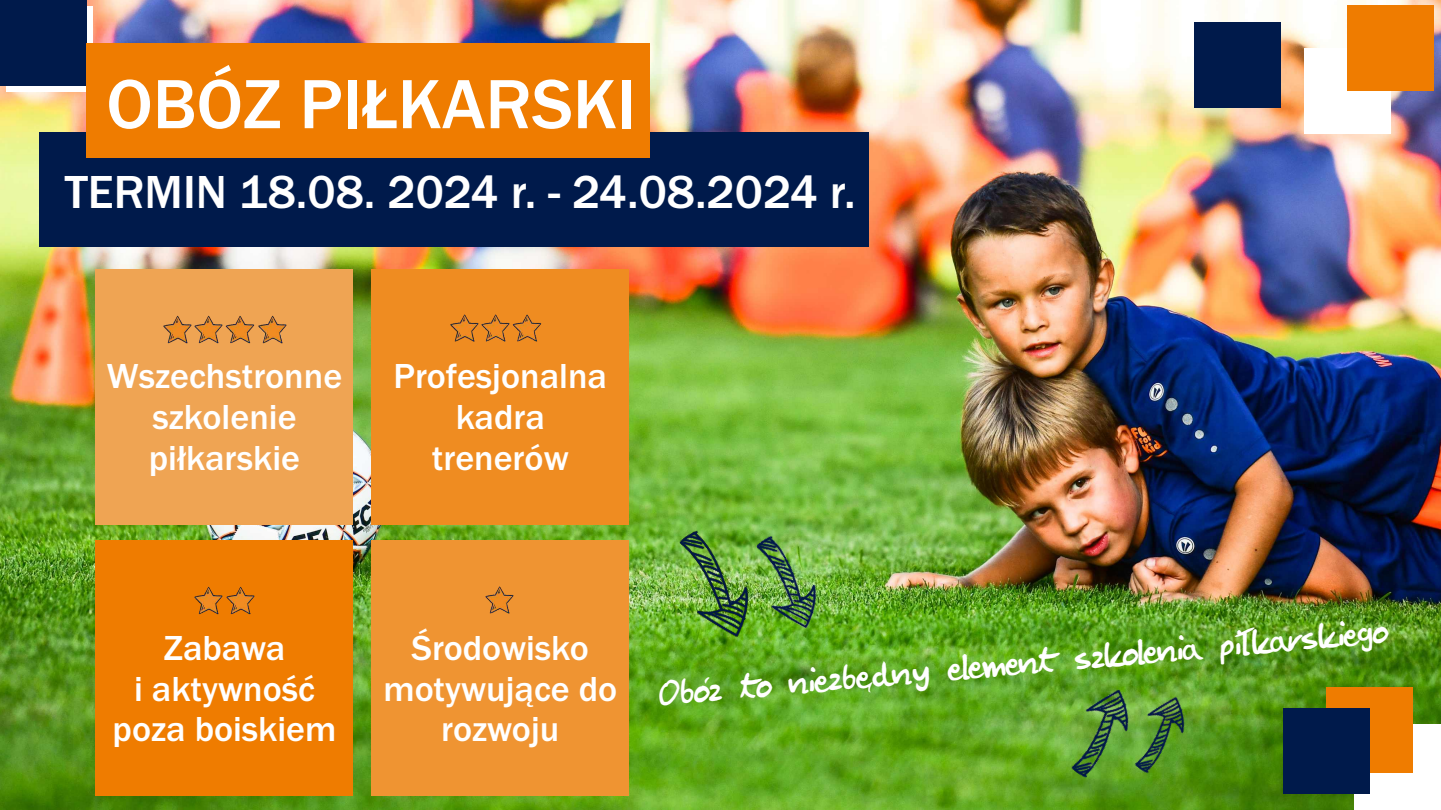
<style>
.page{position:relative;width:1441px;height:810px;background:#fff}
.page>*{position:absolute;margin:0;border:0;box-sizing:border-box;transform-origin:0 0}
.t1{font:500 72px "Franklin Gothic";color:#fff}
.t2{font:500 48px "Franklin Gothic";color:#fff}
.t3{font:37.5px "M Kreczne";color:#fff}
.t4{font:500 36px/40.8px "Franklin Gothic";color:#fff;text-align:center}
</style>
<div class="page">
<img style="left:0;top:0;width:1440px;height:810px">
<div style="left:6px;top:6px;width:86px;height:86px;background:#fff"></div>
<div style="left:0;top:0;width:86px;height:86px;background:#001a4b"></div>
<div style="left:39px;top:132px;width:829px;height:115px;background:#001a4b"></div>
<div style="left:86px;top:43px;width:563px;height:115px;background:#ef7c00"></div>
<div style="left:1304px;top:48px;width:86px;height:86px;background:#fff"></div>
<div style="left:1194px;top:23px;width:86px;height:85px;background:#001a4b"></div>
<div style="left:1347px;top:6px;width:86px;height:85px;background:#ef7c00"></div>
<div style="left:1354px;top:724px;width:86px;height:86px;background:#fff"></div>
<div style="left:1325px;top:687px;width:86px;height:85px;background:#ef7c00"></div>
<div style="left:1282px;top:708px;width:86px;height:86px;background:#001a4b"></div>
<div style="left:95px;top:269px;width:257px;height:256px;background:#efa453"></div>
<div style="left:371px;top:269px;width:257px;height:256px;background:#ef8c21"></div>
<div style="left:95px;top:540px;width:257px;height:256px;background:#ef7c00"></div>
<div style="left:371px;top:540px;width:257px;height:256px;background:#ef9432"></div>
<img style="left:163px;top:315px;width:32px;height:29px">
<img style="left:195px;top:315px;width:32px;height:29px">
<img style="left:227px;top:315px;width:60px;height:29px">
<img style="left:450px;top:314px;width:32px;height:28px">
<img style="left:482px;top:314px;width:60px;height:28px">
<img style="left:195px;top:586px;width:60px;height:29px">
<img style="left:480px;top:366px;width:461px;height:444px">
<img style="left:583px;top:394px;width:400px;height:385px">
<img style="left:908px;top:548px;width:378px;height:262px">
<img style="left:993px;top:573px;width:328px;height:237px">
<h1 class="t1" style="left:106px;top:78px;width:531px">OBÓZ PIŁKARSKI</h1>
<h2 class="t2" style="left:65px;top:175px;width:792px">TERMIN 18.08. 2024 r. - 24.08.2024 r.</h2>
<p class="t4" style="left:107px;top:359px;width:237px">Wszechstronne szkolenie piłkarskie</p>
<p class="t4" style="left:393px;top:359px;width:215px">Profesjonalna kadra trenerów</p>
<p class="t4" style="left:113px;top:630px;width:225px">Zabawa<br>i aktywność poza boiskiem</p>
<p class="t4" style="left:383px;top:630px;width:235px">Środowisko motywujące do rozwoju</p>
<p class="t3" style="left:657px;top:679px;width:733px;rotate:-5deg">Obóz to niezbędny element szkolenia pi³karskiego</p>
</div>
